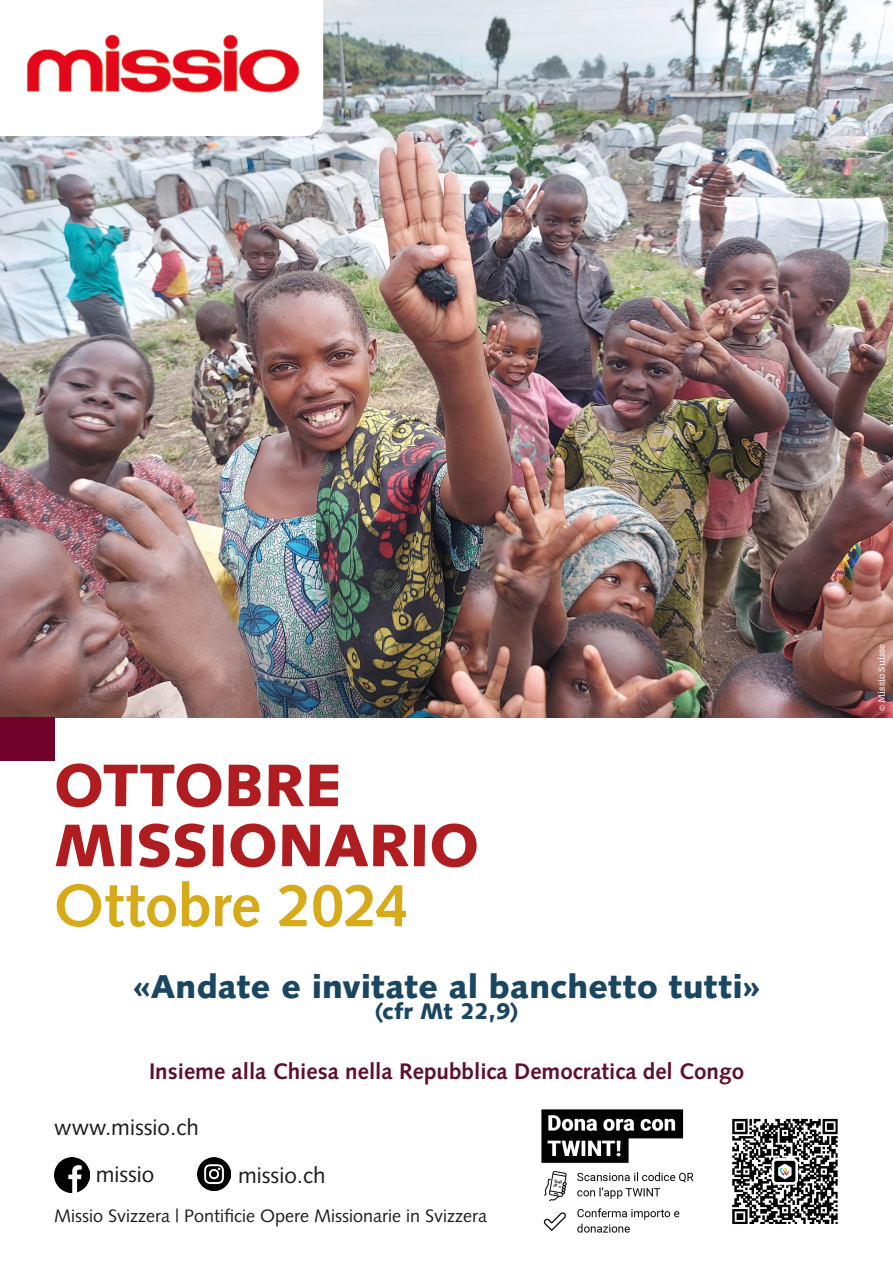
<style>
.page{position:relative;width:893px;height:1263px;background:#fff}
.page>*{position:absolute;margin:0;border:0;box-sizing:border-box;transform-origin:0 0}
.t1{font:900 60px "Syntax LT Std";letter-spacing:-.005em;color:#b01d20}
.t2{font:700 60px "Syntax LT Std";letter-spacing:-.005em;color:#d7aa1a}
.t3{font:900 33px "Syntax LT Std";letter-spacing:.005em;color:#1a4661}
.t4{font:700 22.5px "Syntax LT Std";color:#600e30}
.t5{font:22.5px "Syntax LT Std";color:#1d1d1b}
.t6{font:900 22.5px "Syntax LT Std";letter-spacing:.015em;color:#1a4661}
.t7{font:18px "Syntax LT Std";color:#1d1d1b}
.t8{font:9px "Fedra Serif A Std";color:#fff}
</style>
<div class="page">
<img style="left:541px;top:1109px;width:297px;height:124px">
<img style="left:0;top:0;width:893px;height:718px">
<svg style="left:0;top:0;width:323px;height:136px"></svg>
<div style="left:0;top:717px;width:54px;height:44px;background:#71032b"></div>
<img style="left:22px;top:22px;width:278px;height:85px">
<img style="left:54px;top:1157px;width:35px;height:35px">
<img style="left:197px;top:1157px;width:34px;height:33px">
<p class="t1" style="left:54px;top:750px;width:290px">OTTOBRE</p>
<p class="t1" style="left:54px;top:810px;width:427px">MISSIONARIO</p>
<p class="t2" style="left:54px;top:871px;width:357px">Ottobre 2024</p>
<p class="t3" style="left:133px;top:966px;width:629px">«Andate e invitate al banchetto tutti»</p>
<p class="t6" style="left:375px;top:997px;width:145px">(cfr Mt 22,9)</p>
<p class="t4" style="left:149px;top:1059px;width:597px">Insieme alla Chiesa nella Repubblica Democratica del Congo</p>
<p class="t5" style="left:54px;top:1114px;width:146px">www.missio.ch</p>
<p class="t5" style="left:96px;top:1161px;width:60px">missio</p>
<p class="t5" style="left:238px;top:1162px;width:89px">missio.ch</p>
<p class="t7" style="left:54px;top:1205px;width:434px">Missio Svizzera | Pontificie Opere Missionarie in Svizzera</p>
<p class="t8" style="left:876px;top:711px;width:69px;rotate:-90deg">© Missio Suisse</p>
</div>
